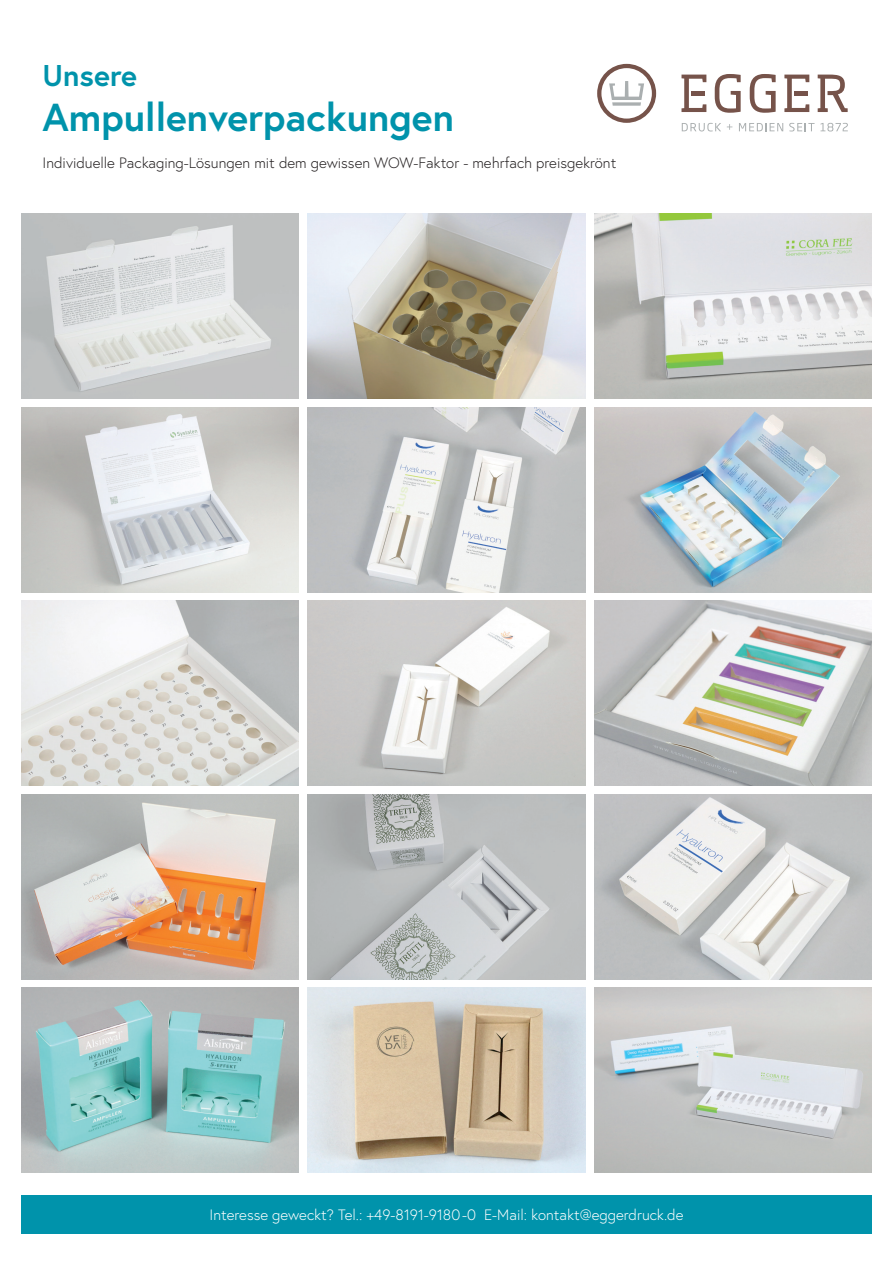
<style>
.page{position:relative;width:893px;height:1263px;background:#fff}
.page>*{position:absolute;margin:0;border:0;box-sizing:border-box;transform-origin:0 0}
.t1{font:700 39px "Europa";color:#0093ab}
.t2{font:700 30px "Europa";color:#0093ab}
.t3{font:300 15px "Europa";color:#231f20}
.t4{font:300 15px "Europa";color:#fff}
</style>
<div class="page">
<div style="left:21px;top:1195px;width:851px;height:38px;background:#0093ab"></div>
<svg style="left:682px;top:123px;width:39px;height:8px"></svg>
<svg style="left:727px;top:124px;width:5px;height:6px"></svg>
<svg style="left:739px;top:123px;width:44px;height:8px"></svg>
<svg style="left:789px;top:123px;width:25px;height:8px"></svg>
<svg style="left:820px;top:123px;width:28px;height:8px"></svg>
<svg style="left:681px;top:75px;width:25px;height:37px"></svg>
<svg style="left:715px;top:74px;width:26px;height:39px"></svg>
<svg style="left:750px;top:74px;width:26px;height:39px"></svg>
<svg style="left:784px;top:75px;width:25px;height:37px"></svg>
<svg style="left:818px;top:75px;width:30px;height:37px"></svg>
<svg style="left:597px;top:64px;width:59px;height:59px"></svg>
<img style="left:21px;top:214px;width:278px;height:185px">
<img style="left:308px;top:601px;width:277px;height:185px">
<img style="left:594px;top:988px;width:278px;height:185px">
<img style="left:21px;top:794px;width:278px;height:185px">
<img style="left:21px;top:601px;width:278px;height:185px">
<img style="left:594px;top:601px;width:278px;height:185px">
<img style="left:308px;top:214px;width:277px;height:185px">
<img style="left:594px;top:407px;width:278px;height:185px">
<img style="left:308px;top:794px;width:277px;height:185px">
<img style="left:21px;top:407px;width:278px;height:185px">
<img style="left:308px;top:407px;width:277px;height:185px">
<img style="left:594px;top:214px;width:278px;height:185px">
<img style="left:594px;top:794px;width:278px;height:185px">
<img style="left:21px;top:988px;width:278px;height:185px">
<img style="left:308px;top:988px;width:277px;height:185px">
<h2 class="t2" style="left:43px;top:55px;width:96px">Unsere</h2>
<h1 class="t1" style="left:43px;top:91px;width:413px">Ampullenverpackungen</h1>
<p class="t3" style="left:43px;top:153px;width:575px">Individuelle Packaging-Lösungen mit dem gewissen WOW-Faktor - mehrfach preisgekrönt</p>
<p class="t4" style="left:209px;top:1205px;width:475px">Interesse geweckt? Tel.: +49-8191-9180-0 E-Mail: kontakt@eggerdruck.de</p>
</div>
